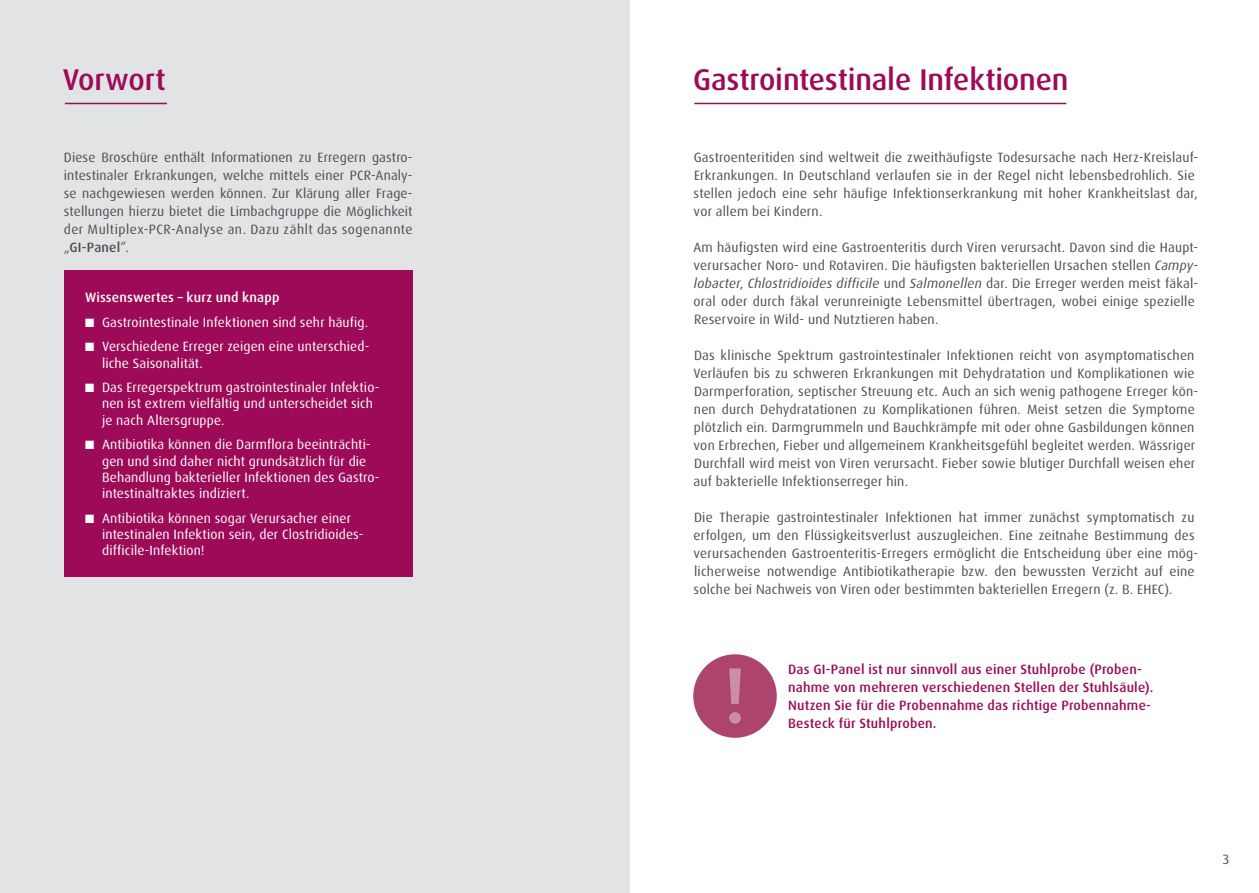
<style>
.page{position:relative;width:1259px;height:893px;background:#fff}
.page>*{position:absolute;margin:0;border:0;box-sizing:border-box;transform-origin:0 0}
.t1{font:500 30px "Dax Pro";letter-spacing:-.005em;color:#9d0b58}
.t2{font:13.5px/18px "Dax Pro";letter-spacing:.015em;color:#504e53}
.t3{font:13.5px/16.2px "Dax Pro";letter-spacing:.01em;color:#fff}
.t4{font:500 13.5px/18px "Dax Pro";letter-spacing:.015em;color:#9d0b58}
.t5{font:500 13.5px "Dax Pro";letter-spacing:.01em;color:#fff}
.s1{font-weight:500}
.s2{font-style:italic}
</style>
<div class="page">
<div style="left:0;top:0;width:629px;height:893px;background:#e1e3e5"></div>
<div style="left:64px;top:270px;width:348px;height:306px;background:#9d0b58"></div>
<hr style="left:694px;top:103px;width:372px;height:1px;background:#9d0b58">
<hr style="left:65px;top:103px;width:102px;height:1px;background:#9d0b58">
<div style="left:693px;top:654px;width:84px;height:84px;background:#ac446e;border-radius:50%"></div>
<svg style="left:729px;top:668px;width:12px;height:56px"></svg>
<h1 class="t1" style="left:63px;top:60px;width:105px">Vorwort</h1>
<h1 class="t1" style="left:693px;top:60px;width:377px">Gastrointestinale Infektionen</h1>
<p class="t2" style="left:64px;top:148px;width:350px;text-align:justify">Diese Broschüre enthält Informationen zu Erregern gastro&shy;intestinaler Erkrankungen, welche mittels einer PCR-Analy&shy;se nachgewiesen werden können. Zur Klärung aller Frage&shy;stellungen hierzu bietet die Limbachgruppe die Möglichkeit der Multiplex-PCR-Analyse an. Dazu zählt das sogenannte „<span class="s1">GI-Panel</span>“.</p>
<p class="t5" style="left:85px;top:288px;width:196px">Wissenswertes – kurz und knapp</p>
<p class="t3" style="left:85px;top:314px;width:285px">■ Gastrointestinale Infektionen sind sehr häufig.</p>
<p class="t3" style="left:102px;top:339px;width:269px;text-indent:-17px">■ Verschiedene Erreger zeigen eine unterschied&shy;liche Saisonalität.</p>
<p class="t3" style="left:102px;top:379px;width:279px;text-indent:-17px">■ Das Erregerspektrum gastrointestinaler Infektio&shy;nen ist extrem vielfältig und unterscheidet sich je nach Altersgruppe.</p>
<p class="t3" style="left:102px;top:437px;width:279px;text-indent:-17px">■ Antibiotika können die Darmflora beeinträchti&shy;gen und sind daher nicht grundsätzlich für die Behandlung bakterieller Infektionen des Gastro&shy;intestinaltraktes indiziert.</p>
<p class="t3" style="left:102px;top:510px;width:263px;text-indent:-17px">■ Antibiotika können sogar Verursacher einer intestinalen Infektion sein, der Clostridioides&shy;difficile-Infektion!</p>
<p class="t2" style="left:693px;top:148px;width:506px">Gastroenteritiden sind weltweit die zweithäufigste Todesursache nach Herz-Kreislauf-Erkrankungen. In Deutschland verlaufen sie in der Regel nicht lebensbedrohlich. Sie stellen jedoch eine sehr häufige Infektionserkrankung mit hoher Krankheitslast dar, vor allem bei Kindern.</p>
<p class="t2" style="left:693px;top:238px;width:506px">Am häufigsten wird eine Gastroenteritis durch Viren verursacht. Davon sind die Haupt&shy;verursacher Noro- und Rotaviren. Die häufigsten bakteriellen Ursachen stellen <span class="s2">Campy&shy;lobacter</span>, <span class="s2">Chlostridioides difficile</span> und <span class="s2">Salmonellen</span> dar. Die Erreger werden meist fäkal&shy;oral oder durch fäkal verunreinigte Lebensmittel übertragen, wobei einige spezielle Reservoire in Wild- und Nutztieren haben.</p>
<p class="t2" style="left:693px;top:346px;width:506px">Das klinische Spektrum gastrointestinaler Infektionen reicht von asymptomatischen Verläufen bis zu schweren Erkrankungen mit Dehydratation und Komplikationen wie Darmperforation, septischer Streuung etc. Auch an sich wenig pathogene Erreger kön&shy;nen durch Dehydratationen zu Komplikationen führen. Meist setzen die Symptome plötzlich ein. Darmgrummeln und Bauchkrämpfe mit oder ohne Gasbildungen können von Erbrechen, Fieber und allgemeinem Krankheitsgefühl begleitet werden. Wässriger Durchfall wird meist von Viren verursacht. Fieber sowie blutiger Durchfall weisen eher auf bakterielle Infektionserreger hin.</p>
<p class="t2" style="left:693px;top:508px;width:506px">Die Therapie gastrointestinaler Infektionen hat immer zunächst symptomatisch zu erfolgen, um den Flüssigkeitsverlust auszugleichen. Eine zeitnahe Bestimmung des verursachenden Gastroenteritis-Erregers ermöglicht die Entscheidung über eine mög&shy;licherweise notwendige Antibiotikatherapie bzw. den bewussten Verzicht auf eine solche bei Nachweis von Viren oder bestimmten bakteriellen Erregern (z. B. EHEC).</p>
<p class="t4" style="left:788px;top:661px;width:367px">Das GI-Panel ist nur sinnvoll aus einer Stuhlprobe (Proben&shy;nahme von mehreren verschiedenen Stellen der Stuhlsäule).<br>Nutzen Sie für die Probennahme das richtige Probennahme-Besteck für Stuhlproben.</p>
<p class="t2" style="left:1222px;top:850px;width:8px">3</p>
</div>
